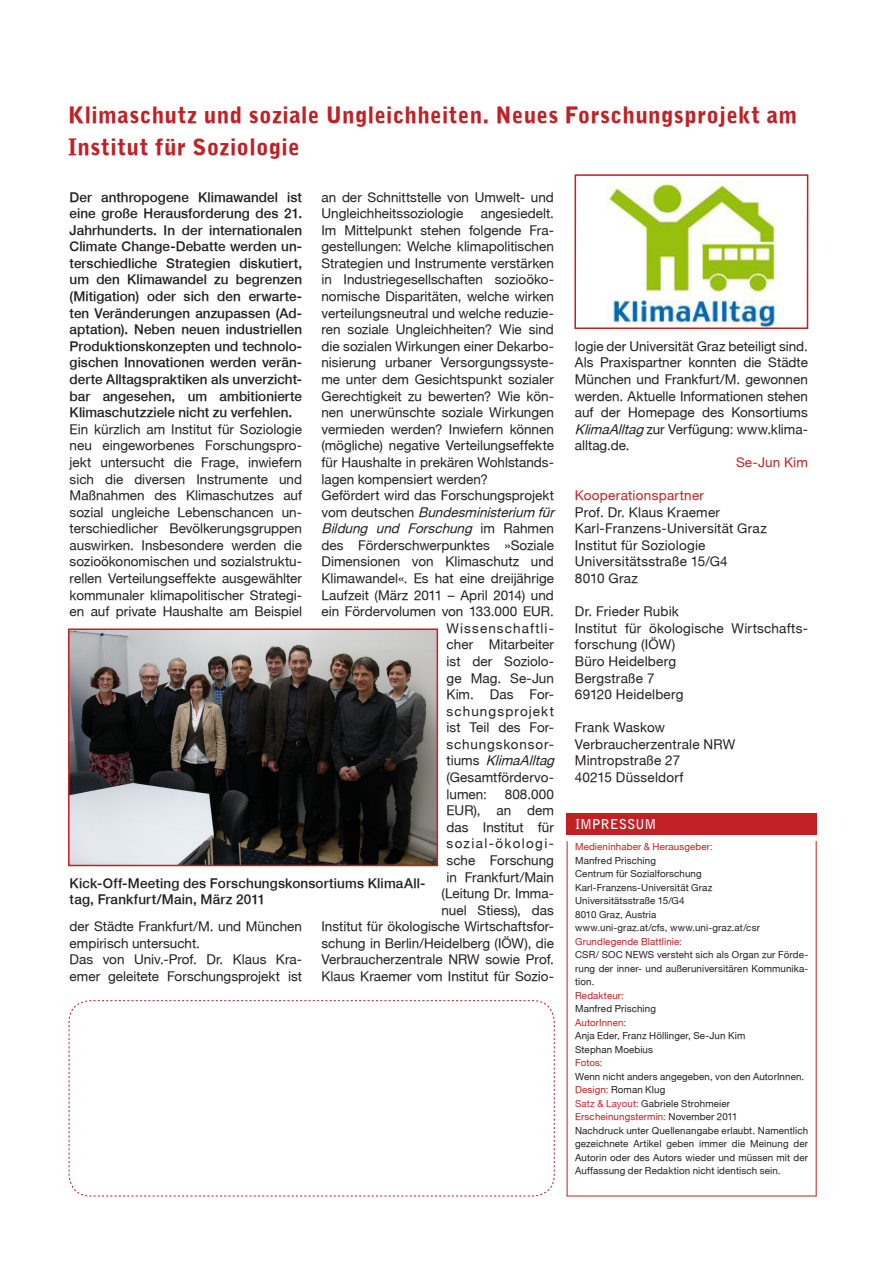
<style>
.page{position:relative;width:893px;height:1263px;background:#fff}
.page>*{position:absolute;margin:0;border:0;box-sizing:border-box;transform-origin:0 0}
.TITEL{font:900 22.5px/31.5px "Bell Gothic";letter-spacing:.02em;color:#c12025}
.FLIESSTEXT{font:13.5px/16.6px "Helvetica SOC Roman";color:#231f20}
.FLIESSTEXT-2{font:13.5px/16.6px "Helvetica SOC Medium";color:#231f20;text-align:justify}
.BILDTEXT{font:13.5px/16.5px "Helvetica SOC Medium";letter-spacing:.01em;color:#231f20}
.FLIESSTEXT-3{font:italic 13.5px "Helvetica SOC Roman";color:#231f20}
.FLIESSTEXT-4{font:13.5px "Helvetica SOC Roman";letter-spacing:.08em;color:#231f20}
.FLIESSTEXT-5{font:13.5px "Helvetica SOC Roman";letter-spacing:.02em;color:#c12025}
.FLIESSTEXT-6{font:13.5px "Helvetica SOC Roman";letter-spacing:.06em;color:#231f20}
.DACHZEILE{font:700 13.5px "Bell Gothic";letter-spacing:-.015em;color:#fff}
.FLIESSTEXT-7{font:13.5px "Helvetica SOC Roman";letter-spacing:.02em;color:#231f20}
.IMPRESSUM{font:9.75px/13.5px "Helvetica SOC Roman";letter-spacing:.01em;color:#231f20;text-align:justify}
.IMPRESSUM-2{font:9.75px "Helvetica SOC Roman";letter-spacing:.01em;color:#c12025}
.s1{font-style:normal}
.s2{font-style:italic}
.s3{color:#c12025}
.s4{color:#d1232a}
.s5{color:#231f20}
</style>
<div class="page">
<svg style="left:69px;top:1000px;width:486px;height:196px"></svg>
<div style="left:567px;top:813px;width:250px;height:21px;background:#c12025"></div>
<hr style="left:567px;top:1195px;width:250px;height:1px;background:#c12025">
<hr style="left:567px;top:841px;width:1px;height:355px;background:#c12025">
<hr style="left:816px;top:841px;width:1px;height:355px;background:#c12025">
<img style="left:71px;top:631px;width:364px;height:232px">
<div style="left:68px;top:628px;width:370px;height:238px;border:2px solid #c12025"></div>
<img style="left:606px;top:180px;width:171px;height:146px">
<div style="left:574px;top:174px;width:234px;height:155px;border:2px solid #c12025"></div>
<p class="TITEL" style="left:68px;top:100px;width:731px">Klimaschutz und soziale Ungleichheiten. Neues Forschungsprojekt am<br>Institut für Soziologie</p>
<p class="FLIESSTEXT" style="left:321px;top:188px;width:234px">an der Schnittstelle von Umwelt- und<br>Ungleichheitssoziologie</p>
<p class="FLIESSTEXT-2" style="left:70px;top:188px;width:234px">Der anthropogene Klimawandel ist eine große Herausforderung des 21.<br>Jahrhunderts. In der internationalen Climate Change-Debatte werden un&shy;terschiedliche Strategien diskutiert, um den Klimawandel zu begrenzen (Mitigation) oder sich den erwarte&shy;ten Veränderungen anzupassen (Ad&shy;aptation). Neben neuen industriellen Produktionskonzepten und technolo&shy;gischen Innovationen werden verän&shy;derte Alltagspraktiken als unverzicht&shy;bar angesehen, um ambitionierte Klimaschutzziele nicht zu verfehlen.</p>
<p class="FLIESSTEXT" style="left:70px;top:420px;width:234px;text-align:justify">Ein kürzlich am Institut für Soziologie neu eingeworbenes Forschungspro&shy;jekt untersucht die Frage, inwiefern sich die diversen Instrumente und Maßnahmen des Klimaschutzes auf sozial ungleiche Lebenschancen un&shy;terschiedlicher Bevölkerungsgruppen auswirken. Insbesondere werden die sozioökonomischen und sozialstruktu&shy;rellen Verteilungseffekte ausgewählter kommunaler klimapolitischer Strategi&shy;en auf private Haushalte am Beispiel</p>
<p class="FLIESSTEXT" style="left:321px;top:205px;width:234px;text-align:justify;text-indent:159px">angesiedelt.<br>Im Mittelpunkt stehen folgende Fra&shy;gestellungen: Welche klimapolitischen Strategien und Instrumente verstärken in Industriegesellschaften sozioöko&shy;nomische Disparitäten, welche wirken verteilungsneutral und welche reduzie&shy;ren soziale Ungleichheiten? Wie sind die sozialen Wirkungen einer Dekarbo&shy;nisierung urbaner Versorgungssyste&shy;me unter dem Gesichtspunkt sozialer Gerechtigkeit zu bewerten? Wie kön&shy;nen unerwünschte soziale Wirkungen vermieden werden? Inwiefern können (mögliche) negative Verteilungseffekte für Haushalte in prekären Wohlstands&shy;lagen kompensiert werden?</p>
<p class="FLIESSTEXT" style="left:321px;top:487px;width:234px">Gefördert wird das Forschungsprojekt</p>
<p class="FLIESSTEXT-3" style="left:321px;top:504px;width:238px"><span class="s1">v o m d e u t s c h e n</span> Bundesministerium für</p>
<p class="FLIESSTEXT-3" style="left:321px;top:520px;width:234px">Bildung und Forschung <span class="s1">i m R a h m e n</span></p>
<p class="FLIESSTEXT" style="left:321px;top:536px;width:234px">des Förderschwerpunktes »Soziale</p>
<p class="FLIESSTEXT" style="left:321px;top:553px;width:234px">Dimensionen von Klimaschutz und</p>
<p class="FLIESSTEXT" style="left:321px;top:570px;width:234px">Klimawandel«. Es hat eine dreijährige</p>
<p class="FLIESSTEXT" style="left:321px;top:586px;width:234px">Laufzeit (März 2011 – April 2014) und</p>
<p class="FLIESSTEXT" style="left:321px;top:603px;width:234px">ein Fördervolumen von 133.000 EUR.</p>
<p class="FLIESSTEXT-4" style="left:447px;top:620px;width:109px">Wissenschaftli-</p>
<p class="FLIESSTEXT" style="left:447px;top:636px;width:109px">cher Mitarbeiter</p>
<p class="FLIESSTEXT" style="left:447px;top:653px;width:109px">ist der Soziolo-</p>
<p class="FLIESSTEXT" style="left:447px;top:669px;width:109px">ge Mag. Se-Jun</p>
<p class="FLIESSTEXT" style="left:447px;top:686px;width:109px">Kim. Das For-</p>
<p class="FLIESSTEXT-4" style="left:447px;top:703px;width:109px">schungsprojekt</p>
<p class="FLIESSTEXT" style="left:447px;top:719px;width:109px">ist Teil des For-</p>
<p class="FLIESSTEXT-6" style="left:447px;top:736px;width:109px">schungskonsor-</p>
<p class="FLIESSTEXT-3" style="left:447px;top:753px;width:113px"><span class="s1">t i u m s</span> KlimaAlltag</p>
<p class="FLIESSTEXT" style="left:447px;top:769px;width:109px">(Gesamtfördervo-</p>
<p class="FLIESSTEXT" style="left:447px;top:785px;width:42px">lumen:</p>
<p class="FLIESSTEXT" style="left:321px;top:785px;width:234px;text-align:right">808.000<br>EUR), an dem<br>das Institut für<br>sozial-ökologi-<br>sche Forschung<br>in Frankfurt/Main<br>(Leitung Dr. Imma-<br>nuel Stiess), das<br>Institut für ökologische Wirtschaftsfor&shy;schung in Berlin/Heidelberg (IÖW), die<br>Verbraucherzentrale NRW sowie Prof.<br>Klaus Kraemer vom Institut für Sozio-</p>
<p class="BILDTEXT" style="left:70px;top:874px;width:357px">Kick-Off-Meeting des Forschungskonsortiums KlimaAll&shy;tag, Frankfurt/Main, März 2011</p>
<p class="FLIESSTEXT" style="left:70px;top:918px;width:234px">der Städte Frankfurt/M. und München empirisch untersucht.</p>
<p class="FLIESSTEXT" style="left:70px;top:951px;width:234px">Das von Univ.-Prof. Dr. Klaus Kra&shy;emer geleitete Forschungsprojekt ist</p>
<p class="FLIESSTEXT" style="left:575px;top:337px;width:234px;text-align:justify">logie der Universität Graz beteiligt sind.<br>Als Praxispartner konnten die Städte München und Frankfurt/M. gewonnen werden. Aktuelle Informationen stehen auf der Homepage des Konsortiums <span class="s2">KlimaAlltag</span>zur Verfügung: www.klima&shy;alltag.de.</p>
<p class="FLIESSTEXT-5" style="left:736px;top:454px;width:73px">Se-Jun Kim</p>
<p class="FLIESSTEXT-5" style="left:575px;top:487px;width:131px">Kooperationspartner</p>
<p class="FLIESSTEXT" style="left:575px;top:503px;width:147px">Prof. Dr. Klaus Kraemer</p>
<p class="FLIESSTEXT" style="left:575px;top:520px;width:193px">Karl-Franzens-Universität Graz</p>
<p class="FLIESSTEXT" style="left:575px;top:536px;width:132px">Institut für Soziologie</p>
<p class="FLIESSTEXT" style="left:575px;top:553px;width:154px">Universitätsstraße 15/G4</p>
<p class="FLIESSTEXT-7" style="left:575px;top:570px;width:65px">8010 Graz</p>
<p class="FLIESSTEXT" style="left:575px;top:603px;width:105px">Dr. Frieder Rubik</p>
<p class="FLIESSTEXT" style="left:575px;top:619px;width:235px">Institut für ökologische Wirtschafts&shy;forschung (IÖW)</p>
<p class="FLIESSTEXT" style="left:575px;top:653px;width:103px">Büro Heidelberg</p>
<p class="FLIESSTEXT" style="left:575px;top:669px;width:81px">Bergstraße 7</p>
<p class="FLIESSTEXT" style="left:575px;top:686px;width:110px">69120 Heidelberg</p>
<p class="FLIESSTEXT" style="left:575px;top:719px;width:92px">Frank Waskow</p>
<p class="FLIESSTEXT" style="left:575px;top:735px;width:162px">Verbraucherzentrale NRW</p>
<p class="FLIESSTEXT" style="left:575px;top:752px;width:107px">Mintropstraße 27</p>
<p class="FLIESSTEXT" style="left:575px;top:769px;width:110px">40215 Düsseldorf</p>
<p class="DACHZEILE" style="left:575px;top:816px;width:83px">IMPRESSUM</p>
<p class="IMPRESSUM-2" style="left:575px;top:841px;width:139px">Medieninhaber &amp; Herausgeber:</p>
<p class="IMPRESSUM" style="left:575px;top:853px;width:82px">Manfred Prisching</p>
<p class="IMPRESSUM" style="left:575px;top:867px;width:128px">Centrum für Sozialforschung</p>
<p class="IMPRESSUM" style="left:575px;top:880px;width:139px">Karl-Franzens-Universität Graz</p>
<p class="IMPRESSUM" style="left:575px;top:894px;width:111px">Universitätsstraße 15/G4</p>
<p class="IMPRESSUM" style="left:575px;top:907px;width:83px">8010 Graz, Austria</p>
<p class="IMPRESSUM" style="left:575px;top:921px;width:186px">www.uni-graz.at/cfs, www.uni-graz.at/csr</p>
<p class="IMPRESSUM-2" style="left:575px;top:935px;width:108px">Grundlegende Blattlinie:</p>
<p class="IMPRESSUM" style="left:575px;top:948px;width:235px">CSR/ SOC NEWS versteht sich als Organ zur Förde&shy;rung der inner- und außeruniversitären Kommunika&shy;tion.</p>
<p class="IMPRESSUM-2" style="left:575px;top:989px;width:50px">Redakteur:</p>
<p class="IMPRESSUM" style="left:575px;top:1002px;width:82px">Manfred Prisching</p>
<p class="IMPRESSUM-2" style="left:575px;top:1016px;width:53px">AutorInnen:</p>
<p class="IMPRESSUM" style="left:575px;top:1029px;width:172px">Anja Eder, Franz Höllinger, Se-Jun Kim</p>
<p class="IMPRESSUM" style="left:575px;top:1042px;width:79px">Stephan Moebius</p>
<p class="IMPRESSUM-2" style="left:575px;top:1057px;width:29px">Fotos:</p>
<p class="IMPRESSUM" style="left:575px;top:1069px;width:231px">Wenn nicht anders angegeben, von den AutorInnen.</p>
<p class="IMPRESSUM" style="left:575px;top:1083px;width:92px"><span class="s3">Design:</span> Roman Klug</p>
<p class="IMPRESSUM" style="left:575px;top:1096px;width:157px"><span class="s4">Satz &amp; Layout:</span> Gabriele Strohmeier</p>
<p class="IMPRESSUM-2" style="left:575px;top:1111px;width:164px">Erscheinungstermin: <span class="s5">November 2011</span></p>
<p class="IMPRESSUM" style="left:575px;top:1123px;width:234px">Nachdruck unter Quellenangabe erlaubt. Namentlich gezeichnete Artikel geben immer die Meinung der Autorin oder des Autors wieder und müssen mit der Auffassung der Redaktion nicht identisch sein.</p>
</div>
